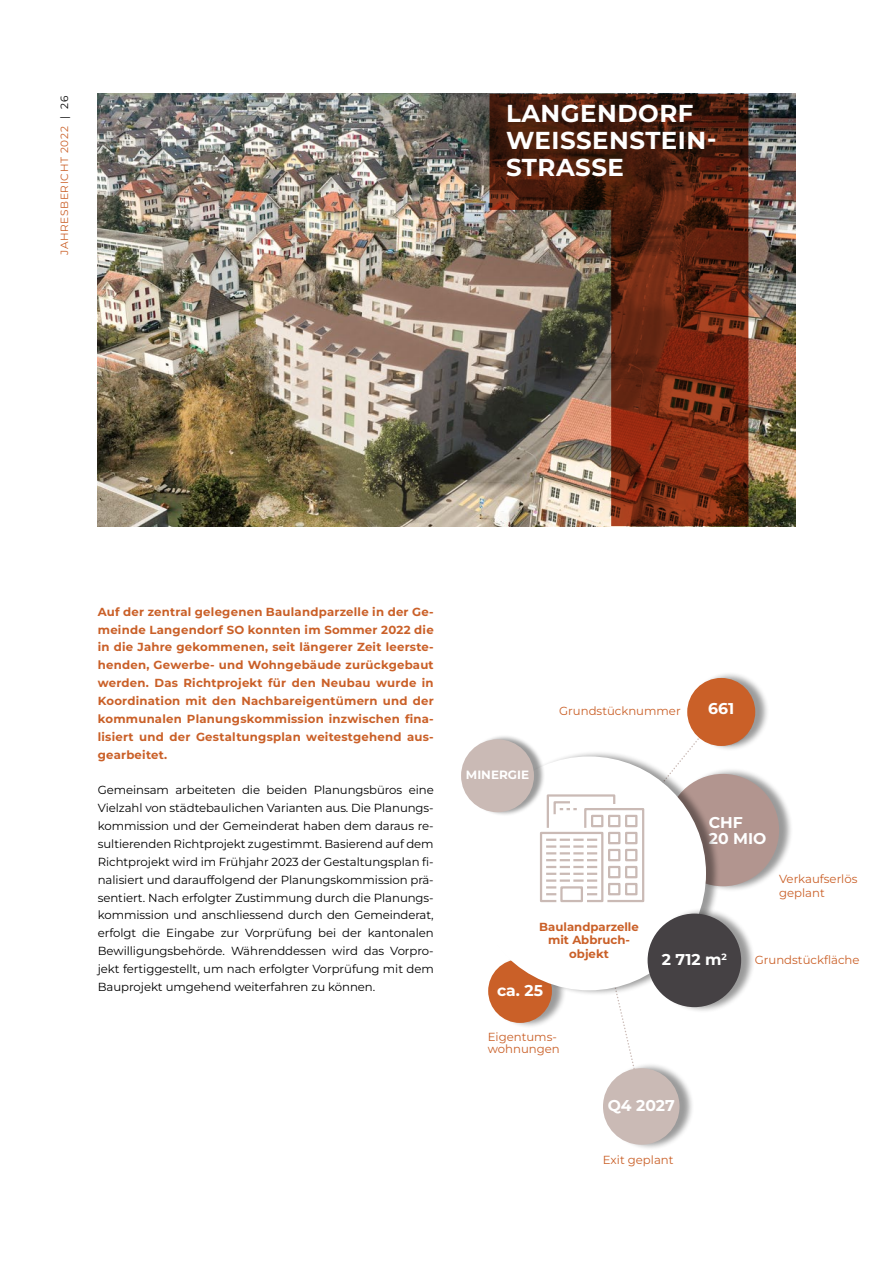
<style>
.page{position:relative;width:893px;height:1263px;background:#fff}
.page>*{position:absolute;margin:0;border:0;box-sizing:border-box;transform-origin:0 0}
.t1{font:700 24.45px/27.2px "Montserrat";letter-spacing:.02em;color:#fff}
.t2{font:700 15.6px/15.8px "Montserrat";color:#fff}
.t3{font:700 12px "Montserrat";color:#fff}
.t4{font:11.7px/17.9px "Montserrat";letter-spacing:-.005em;color:#000;text-align:justify}
.t5{font:700 11.7px/17.9px "Montserrat";letter-spacing:.02em;color:#ca6028;text-align:justify}
.t6{font:11.7px/13.5px "Montserrat";color:#ca6028}
.t7{font:700 11.7px/13.5px "Montserrat";color:#ca6028;text-align:center}
.t8{font:10.5px "Montserrat";letter-spacing:.06em;color:#ca6028}
.s1{color:#000}
</style>
<div class="page">
<img style="left:98px;top:94px;width:697px;height:432px">
<div style="left:669px;top:767px;width:125px;height:125px;background:#000;opacity:.4"></div>
<div style="left:667px;top:774px;width:112px;height:112px;background:#b2958f;border-radius:50%"></div>
<div style="left:605px;top:1062px;width:89px;height:89px;background:#000;opacity:.4"></div>
<div style="left:603px;top:1068px;width:76px;height:77px;background:#cabab5;border-radius:50%"></div>
<div style="left:689px;top:672px;width:81px;height:80px;background:#000;opacity:.4"></div>
<div style="left:687px;top:678px;width:68px;height:68px;background:#ca6028;border-radius:50%"></div>
<div style="left:490px;top:953px;width:76px;height:76px;background:#000;opacity:.4"></div>
<div style="left:488px;top:959px;width:64px;height:64px;background:#ca6028;border-radius:50%"></div>
<div style="left:474px;top:750px;width:247px;height:246px;background:#000;opacity:.4"></div>
<div style="left:472px;top:756px;width:234px;height:234px;background:#fff;border-radius:50%"></div>
<div style="left:650px;top:907px;width:106px;height:106px;background:#000;opacity:.4"></div>
<div style="left:648px;top:913px;width:93px;height:94px;background:#454144;border-radius:50%"></div>
<svg style="left:539px;top:710px;width:183px;height:397px"></svg>
<img style="left:489px;top:94px;width:259px;height:432px">
<div style="left:463px;top:734px;width:82px;height:83px;background:#000;opacity:.4"></div>
<div style="left:461px;top:739px;width:73px;height:73px;background:#cabab5;border-radius:50%"></div>
<p class="t8" style="left:57px;top:255px;width:161px;rotate:-90deg">JAHRESBERICHT 2022 <span class="s1">| 26</span></p>
<h1 class="t1" style="left:506px;top:99px;width:212px">LANGENDORF<br>WEISSENSTEIN-<br>STRASSE</h1>
<p class="t5" style="left:98px;top:602px;width:337px">Auf der zentral gelegenen Baulandparzelle in der Ge&shy;meinde Langendorf SO konnten im Sommer 2022 die in die Jahre gekommenen, seit längerer Zeit leerste&shy;henden, Gewerbe- und Wohngebäude zurückgebaut werden. Das Richtprojekt für den Neubau wurde in Koordination mit den Nachbareigentümern und der kommunalen Planungskommission inzwischen fina&shy;lisiert und der Gestaltungsplan weitestgehend aus&shy;gearbeitet.</p>
<p class="t4" style="left:98px;top:781px;width:337px">Gemeinsam arbeiteten die beiden Planungsbüros eine Vielzahl von städtebaulichen Varianten aus. Die Planungs&shy;kommission und der Gemeinderat haben dem daraus re&shy;sultierenden Richtprojekt zugestimmt. Basierend auf dem Richtprojekt wird im Frühjahr 2023 der Gestaltungsplan fi&shy;nalisiert und darauffolgend der Planungskommission prä&shy;sentiert. Nach erfolgter Zustimmung durch die Planungs&shy;kommission und anschliessend durch den Gemeinderat, erfolgt die Eingabe zur Vorprüfung bei der kantonalen Bewilligungsbehörde. Währenddessen wird das Vorpro&shy;jekt fertiggestellt, um nach erfolgter Vorprüfung mit dem Bauprojekt umgehend weiterfahren zu können.</p>
<p class="t6" style="left:559px;top:704px;width:123px">Grundstücknummer</p>
<h2 class="t2" style="left:708px;top:700px;width:28px">661</h2>
<p class="t3" style="left:466px;top:767px;width:65px">MINERGIE</p>
<p class="t7" style="left:539px;top:919px;width:101px">Baulandparzelle mit Abbruch&shy;objekt</p>
<h2 class="t2" style="left:709px;top:814px;width:59px">CHF<br>20 MIO</h2>
<p class="t6" style="left:779px;top:872px;width:80px">Verkaufserlös geplant</p>
<h2 class="t2" style="left:662px;top:951px;width:66px">2 712 m<sup>2</sup></h2>
<p class="t6" style="left:755px;top:953px;width:106px">Grundstückfläche</p>
<h2 class="t2" style="left:497px;top:982px;width:47px">ca. 25</h2>
<p class="t6" style="left:488px;top:1030px;width:74px;line-height:12px">Eigentums&shy;wohnungen</p>
<h2 class="t2" style="left:608px;top:1097px;width:69px">Q4 2027</h2>
<p class="t6" style="left:603px;top:1153px;width:72px">Exit geplant</p>
</div>
